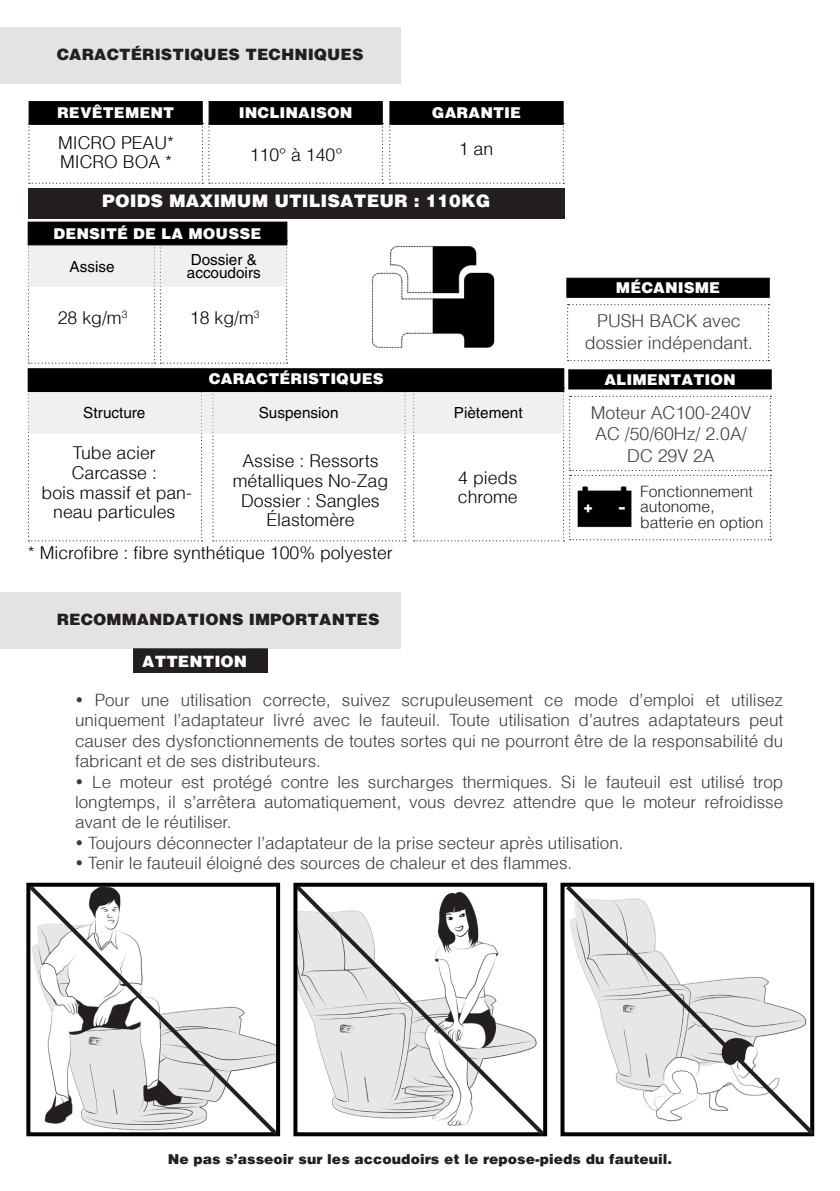
<style>
.page{position:relative;width:840px;height:1191px;background:#fff}
.page>*{position:absolute;margin:0;border:0;box-sizing:border-box;transform-origin:0 0}
.t1{font:300 17.6px/19.6px "Helvetica";color:#000;text-align:center}
.t2{font:300 17.6px/21.6px "Helvetica";color:#42373c;text-align:center}
.t3{font:900 17.6px "Helvetica";color:#fff}
.t4{font:300 17px/20.4px "Helvetica";color:#3b3a3b;text-align:justify}
.t5{font:900 16px "Helvetica";color:#231f20}
.t6{font:900 16px "Helvetica";color:#fff}
.t7{font:300 15.8px/15.8px "Helvetica";color:#231f20}
.t8{font:900 15.2px "Helvetica";color:#fff}
.t9{font:15.2px/13px "Helvetica";color:#000}
.t10{font:900 14px "Helvetica";color:#231f20}
</style>
<div class="page">
<div style="left:0;top:27px;width:400px;height:57px;background:#e3e3e5"></div>
<div style="left:28px;top:188px;width:536px;height:30px;background:#231f20"></div>
<svg style="left:28px;top:123px;width:355px;height:61px"></svg>
<svg style="left:389px;top:123px;width:175px;height:61px"></svg>
<div style="left:29px;top:101px;width:173px;height:24px;background:#000;border:1px solid #000"></div>
<div style="left:209px;top:101px;width:173px;height:24px;background:#000;border:1px solid #000"></div>
<div style="left:389px;top:101px;width:174px;height:24px;background:#000;border:1px solid #000"></div>
<svg style="left:28px;top:433px;width:174px;height:108px"></svg>
<svg style="left:212px;top:433px;width:194px;height:108px"></svg>
<svg style="left:28px;top:289px;width:259px;height:75px"></svg>
<svg style="left:567px;top:304px;width:202px;height:57px"></svg>
<svg style="left:413px;top:387px;width:358px;height:154px"></svg>
<div style="left:28px;top:243px;width:259px;height:44px;background:#f0f0f1;border:2px solid #e1e2e4"></div>
<div style="left:28px;top:390px;width:535px;height:43px;background:#f0f0f1;border:2px solid #e1e2e4"></div>
<div style="left:568px;top:369px;width:203px;height:20px;background:#000;border:1px solid #000"></div>
<div style="left:566px;top:278px;width:203px;height:19px;background:#000;border:1px solid #000"></div>
<div style="left:28px;top:222px;width:259px;height:23px;background:#000"></div>
<div style="left:28px;top:368px;width:535px;height:24px;background:#000;border:1px solid #000"></div>
<img style="left:372px;top:246px;width:123px;height:102px">
<img style="left:572px;top:482px;width:63px;height:48px">
<div style="left:132px;top:648px;width:135px;height:25px;background:#231f20"></div>
<div style="left:0;top:592px;width:400px;height:56px;background:#e3e3e5"></div>
<svg style="left:293px;top:882px;width:255px;height:255px"></svg>
<svg style="left:561px;top:882px;width:254px;height:255px"></svg>
<svg style="left:26px;top:882px;width:255px;height:255px"></svg>
<p class="t5" style="left:57px;top:45px;width:308px">CARACTÉRISTIQUES TECHNIQUES</p>
<p class="t8" style="left:57px;top:103px;width:118px">REVÊTEMENT</p>
<p class="t8" style="left:239px;top:103px;width:115px">INCLINAISON</p>
<p class="t8" style="left:431px;top:103px;width:91px">GARANTIE</p>
<p class="t1" style="left:249px;top:145px;width:94px">110° à 140°</p>
<p class="t1" style="left:58px;top:132px;width:117px">MICRO PEAU*</p>
<p class="t1" style="left:458px;top:139px;width:36px">1 an</p>
<p class="t1" style="left:60px;top:152px;width:113px">MICRO BOA *</p>
<p class="t3" style="left:102px;top:190px;width:389px">POIDS MAXIMUM UTILISATEUR : 110KG</p>
<p class="t8" style="left:53px;top:224px;width:209px">DENSITÉ DE LA MOUSSE</p>
<p class="t9" style="left:70px;top:260px;width:38px">Assise</p>
<p class="t9" style="left:187px;top:253px;width:71px">Dossier &amp; accou</p>
<p class="t9" style="left:227px;top:266px;width:27px">doirs</p>
<p class="t1" style="left:58px;top:307px;width:71px">28 kg/m<sup>3</sup></p>
<p class="t1" style="left:190px;top:307px;width:71px">18 kg/m<sup>3</sup></p>
<p class="t9" style="left:83px;top:406px;width:18px">Structure</p>
<p class="t1" style="left:42px;top:443px;width:152px">Tube acier<br>Carcasse :<br>bois massif et pan&shy;neau particules</p>
<p class="t8" style="left:209px;top:369px;width:176px">CARACTÉRISTIQUES</p>
<p class="t9" style="left:258px;top:406px;width:81px">Suspension</p>
<p class="t9" style="left:453px;top:406px;width:70px">Piètement</p>
<p class="t1" style="left:233px;top:451px;width:157px">Assise : Ressorts métalliques No-Zag<br>Dossier : Sangles<br>Élastomère</p>
<p class="t1" style="left:457px;top:467px;width:61px;text-align:left">4 pieds chrome</p>
<p class="t1" style="left:28px;top:543px;width:366px">* Microfibre : fibre synthétique 100% polyester</p>
<p class="t8" style="left:615px;top:278px;width:106px">MÉCANISME</p>
<p class="t2" style="left:584px;top:309px;width:169px">PUSH BACK avec dossier indépendant.</p>
<p class="t8" style="left:604px;top:370px;width:133px">ALIMENTATION</p>
<p class="t2" style="left:590px;top:401px;width:162px">Moteur AC100-240V<br>AC /50/60Hz/ 2.0A/<br>DC 29V 2A</p>
<p class="t7" style="left:639px;top:483px;width:125px">Fonctionnement autonome, batterie en option</p>
<p class="t5" style="left:57px;top:609px;width:324px">RECOMMANDATIONS IMPORTANTES</p>
<p class="t6" style="left:142px;top:651px;width:106px">ATTENTION</p>
<p class="t4" style="left:75px;top:689px;width:709px">• Pour une utilisation correcte, suivez scrupuleusement ce mode d’emploi et utilisez uniquement l’adaptateur livré avec le fauteuil. Toute utilisation d’autres adaptateurs peut causer des dysfonctionnements de toutes sortes qui ne pourront être de la responsabilité du fabricant et de ses distributeurs.</p>
<p class="t4" style="left:75px;top:771px;width:709px">• Le moteur est protégé contre les surcharges thermiques. Si le fauteuil est utilisé trop longtemps, il s’arrêtera automatiquement, vous devrez attendre que le moteur refroidisse avant de le réutiliser.</p>
<p class="t4" style="left:75px;top:832px;width:549px">• Toujours déconnecter l’adaptateur de la prise secteur après utilisation.</p>
<p class="t4" style="left:75px;top:852px;width:498px">• Tenir le fauteuil éloigné des sources de chaleur et des flammes.</p>
<p class="t10" style="left:168px;top:1150px;width:506px">Ne pas s’asseoir sur les accoudoirs et le repose-pieds du fauteuil.</p>
</div>
